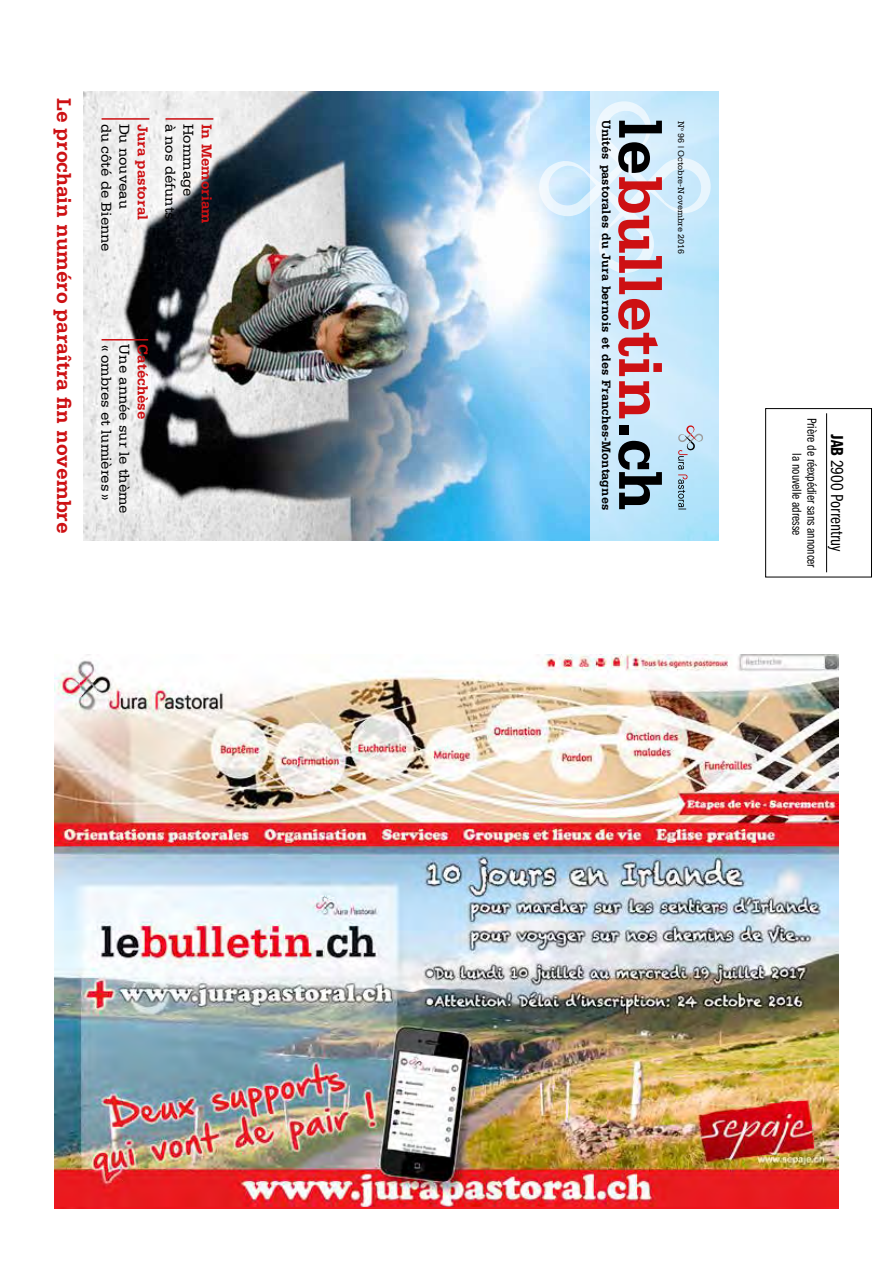
<style>
.page{position:relative;width:893px;height:1263px;background:#fff}
.page>*{position:absolute;margin:0;border:0;box-sizing:border-box;transform-origin:0 0}
.t1{font:700 64.05px "Serifa";color:#cd1013}
.t2{font:700 21px "Serifa";color:#cd1013}
.t3{font:18px "Franklin Gothic Book Cmpr";color:#000}
.t4{font:15.15px "Serifa";color:#000}
.t5{font:700 15.15px "Serifa";color:#cd1013}
.t6{font:13.5px/15px "Franklin Gothic Book Cmpr";color:#000;text-align:center}
.t7{font:700 12.75px "Serifa";letter-spacing:.005em;color:#000}
.t8{font:9px "Serifa";color:#000}
.s1{color:#000}
.s2{font-family:"Franklin Gothic Demi Cmpr"}
</style>
<div class="page">
<hr style="left:826px;top:413px;width:1px;height:159px;background:#000">
<div style="left:765px;top:408px;width:107px;height:169px;border:1px solid #000"></div>
<img style="left:84px;top:91px;width:506px;height:449px">
<hr style="left:166px;top:118px;width:47px;height:2px;background:#cd1013">
<hr style="left:102px;top:118px;width:47px;height:2px;background:#cd1013">
<hr style="left:102px;top:339px;width:46px;height:1px;background:#cd1013">
<svg style="left:590px;top:91px;width:129px;height:449px;background:#c5e8fb"></svg>
<svg style="left:538px;top:101px;width:173px;height:173px;background:#cfebfc"></svg>
<svg style="left:678px;top:425px;width:25px;height:85px;background:#afcee1"></svg>
<img style="left:54px;top:655px;width:785px;height:554px">
<h2 class="t2" style="left:76px;top:98px;width:437px;rotate:90deg">Le prochain numéro paraîtra fin novembre</h2>
<p class="t4" style="left:115px;top:124px;width:130px;rotate:90deg">du côté de Bienne</p>
<p class="t4" style="left:133px;top:124px;width:87px;rotate:90deg">Du nouveau</p>
<p class="t5" style="left:152px;top:124px;width:98px;rotate:90deg">Jura pastoral</p>
<p class="t4" style="left:179px;top:124px;width:98px;rotate:90deg">à nos défunts</p>
<p class="t4" style="left:197px;top:124px;width:74px;rotate:90deg">Hommage</p>
<p class="t5" style="left:216px;top:124px;width:101px;rotate:90deg">In Memoriam</p>
<p class="t4" style="left:115px;top:344px;width:159px;rotate:90deg">« ombres et lumières »</p>
<p class="t4" style="left:133px;top:344px;width:171px;rotate:90deg">Une année sur le thème</p>
<p class="t5" style="left:152px;top:344px;width:76px;rotate:90deg">Catéchèse</p>
<p class="t7" style="left:614px;top:120px;width:392px;rotate:90deg">Unités pastorales du Jura bernois et des Franches-Montagnes</p>
<h1 class="t1" style="left:678px;top:118px;width:393px;rotate:90deg"><span class="s1">le</span>bulletin<span class="s1">.ch</span></h1>
<p class="t8" style="left:686px;top:121px;width:135px;rotate:90deg">N<sup>o</sup> 96 | Octobre-Novembre 2016</p>
<p class="t6" style="left:819px;top:418px;width:151px;rotate:90deg">Prière de réexpédier sans annoncer la nouvelle adresse</p>
<p class="t3" style="left:847px;top:434px;width:119px;rotate:90deg"><span class="s2">JAB</span> 2900 Porrentruy</p>
</div>
